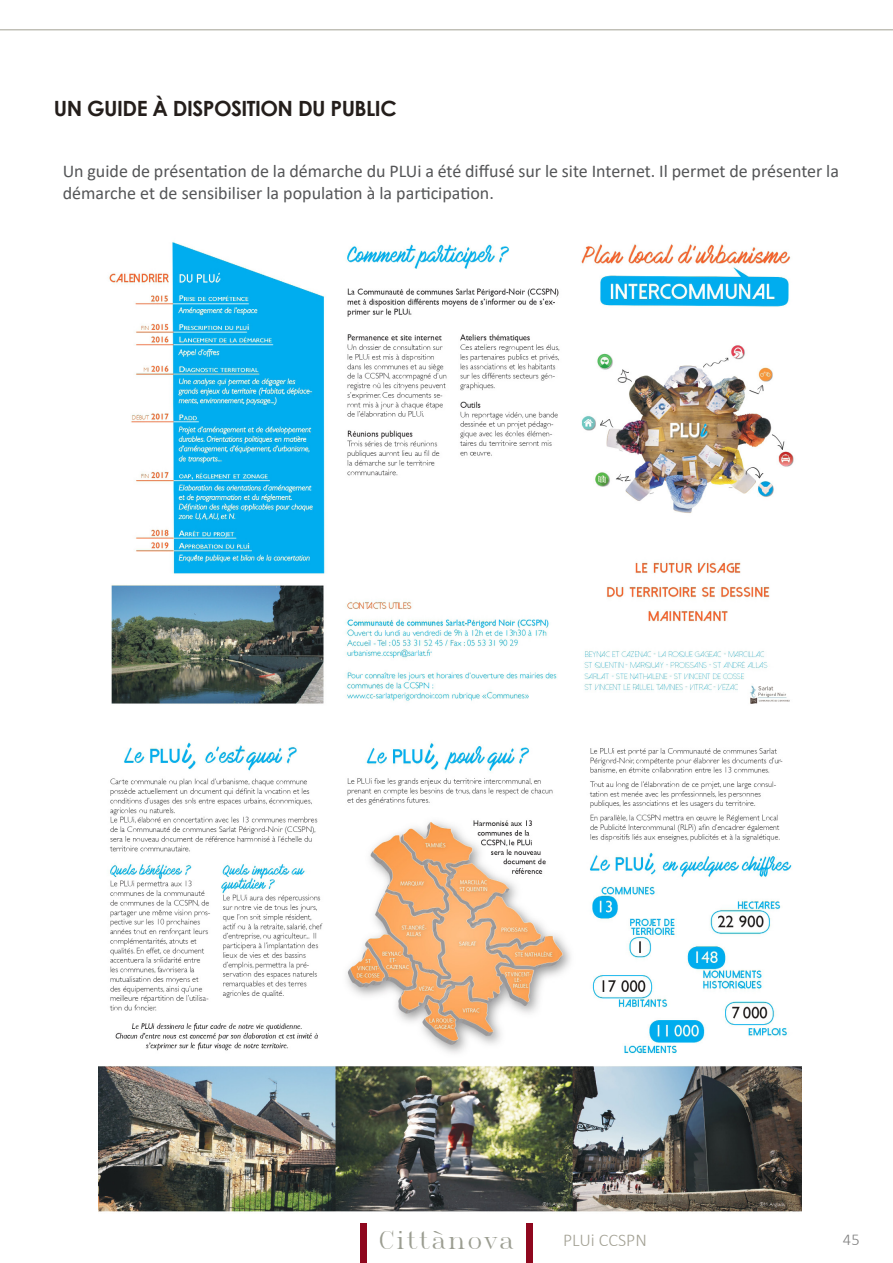
<style>
.page{position:relative;width:893px;height:1263px;background:#fff}
.page>*{position:absolute;margin:0;border:0;box-sizing:border-box;transform-origin:0 0}
.t1{font:24px "Roman T";letter-spacing:-.01em;color:#9b9d91}
.t2{font:700 21px "Century Gothic";letter-spacing:-.025em;color:#241e1b}
.t3{font:18px/21.6px "Calibri";color:#545557}
.t4{font:300 18px "Calibri";color:#a3a194}
.t5{font:300 16.5px "Calibri";color:#808080}
</style>
<div class="page">
<hr style="left:0;top:29px;width:893px;height:1px;background:#a3a194">
<div style="left:526px;top:1222px;width:7px;height:41px;background:#8f071e"></div>
<div style="left:360px;top:1222px;width:7px;height:41px;background:#8f071e"></div>
<img style="left:99px;top:742px;width:703px;height:470px">
<img style="left:109px;top:242px;width:685px;height:462px">
<p class="t2" style="left:54px;top:92px;width:344px">UN GUIDE À DISPOSITION DU PUBLIC</p>
<p class="t3" style="left:63px;top:160px;width:778px">Un guide de présentation de la démarche du PLUi a été diffusé sur le site Internet. Il permet de présenter la démarche et de sensibiliser la population à la participation.</p>
<h1 class="t1" style="left:378px;top:1224px;width:139px">Cittànova</h1>
<p class="t4" style="left:563px;top:1229px;width:85px">PLUi CCSPN</p>
<p class="t5" style="left:843px;top:1229px;width:18px">45</p>
</div>
